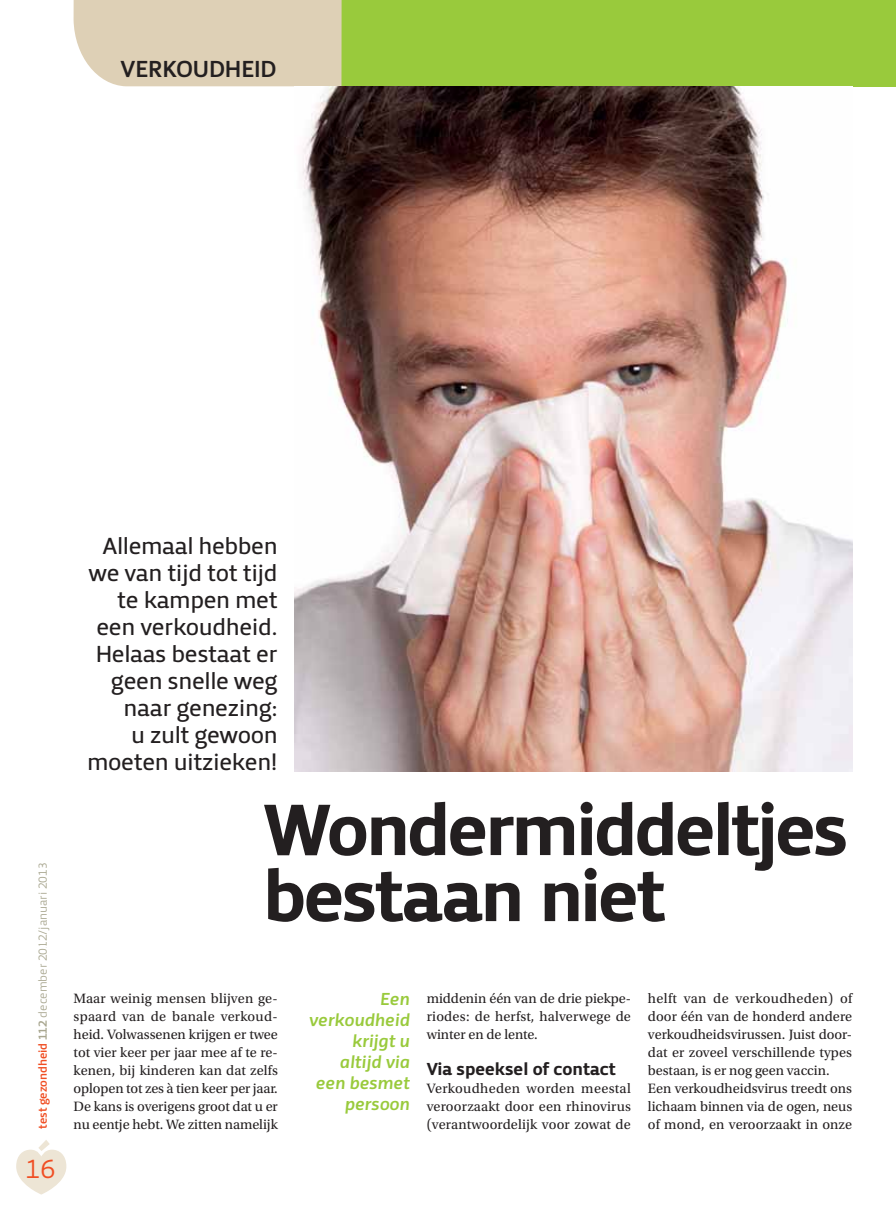
<style>
.page{position:relative;width:896px;height:1215px;background:#fff}
.page>*{position:absolute;margin:0;border:0;box-sizing:border-box;transform-origin:0 0}
.t1{font:75px/66px "Priva Pro Four";letter-spacing:-.035em;color:#231f20}
.t2{font:27px "Priva Pro One";color:#f04e23}
.t3{font:24px/27px "Priva Pro Two";letter-spacing:-.02em;color:#231f20;text-align:right}
.t4{font:24px "Priva Pro Three";letter-spacing:-.01em;color:#231f20}
.t5{font:italic 18px/21px "Priva Pro Three";letter-spacing:-.01em;color:#99ca3c;text-align:right}
.t6{font:18px "Priva Pro Four";color:#231f20}
.t7{font:14.25px/18px "Utopia Std";color:#231f20;text-align:justify}
.t8{font:12px "Priva Pro One";letter-spacing:-.01em;color:#a9a790}
.s1{font-family:"Priva Pro Three";color:#f04e23}
.s2{font-family:"Priva Pro Three"}
</style>
<div class="page">
<svg style="left:16px;top:1140px;width:50px;height:54px"></svg>
<div style="left:341px;top:0;width:554px;height:86px;background:#99ca3c"></div>
<div style="left:74px;top:0;width:267px;height:86px;background:#ded0b6"></div>
<img style="left:295px;top:86px;width:557px;height:685px">
<h3 class="t4" style="left:120px;top:60px;width:158px">VERKOUDHEID</h3>
<p class="t8" style="left:38px;top:1128px;width:267px;rotate:-90deg"><span class="s1">test gezondheid</span> <span class="s2">112</span> december 2012/januari 2013</p>
<h2 class="t2" style="left:25px;top:1158px;width:32px">16</h2>
<h3 class="t3" style="left:87px;top:535px;width:192px">Allemaal hebben we van tijd tot tijd te kampen met een verkoudheid.<br>Helaas bestaat er geen snelle weg naar genezing:<br>u zult gewoon moeten uitzieken!</h3>
<h1 class="t1" style="left:263px;top:804px;width:587px">Wondermiddeltjes bestaan niet</h1>
<p class="t7" style="left:74px;top:990px;width:206px">Maar weinig mensen blijven ge&shy;spaard van de banale verkoud&shy;heid. Volwassenen krijgen er twee tot vier keer per jaar mee af te re&shy;kenen, bij kinderen kan dat zelfs oplopen tot zes à tien keer per jaar.<br>De kans is overigens groot dat u er nu eentje hebt. We zitten namelijk</p>
<p class="t5" style="left:309px;top:989px;width:102px">Een verkoudheid krijgt u altijd via een besmet persoon</p>
<p class="t7" style="left:426px;top:990px;width:206px">middenin één van de drie piekpe&shy;riodes: de herfst, halverwege de winter en de lente.</p>
<p class="t6" style="left:426px;top:1062px;width:190px">Via speeksel of contact</p>
<p class="t7" style="left:426px;top:1080px;width:206px">Verkoudheden worden meestal veroorzaakt door een rhinovirus (verantwoordelijk voor zowat de</p>
<p class="t7" style="left:648px;top:990px;width:206px;text-align:left">helft van de verkoudheden) of door één van de honderd andere verkoudheidsvirussen. Juist door&shy;dat er zoveel verschillende types bestaan, is er nog geen vaccin.<br>Een verkoudheidsvirus treedt ons lichaam binnen via de ogen, neus of mond, en veroorzaakt in onze</p>
</div>
